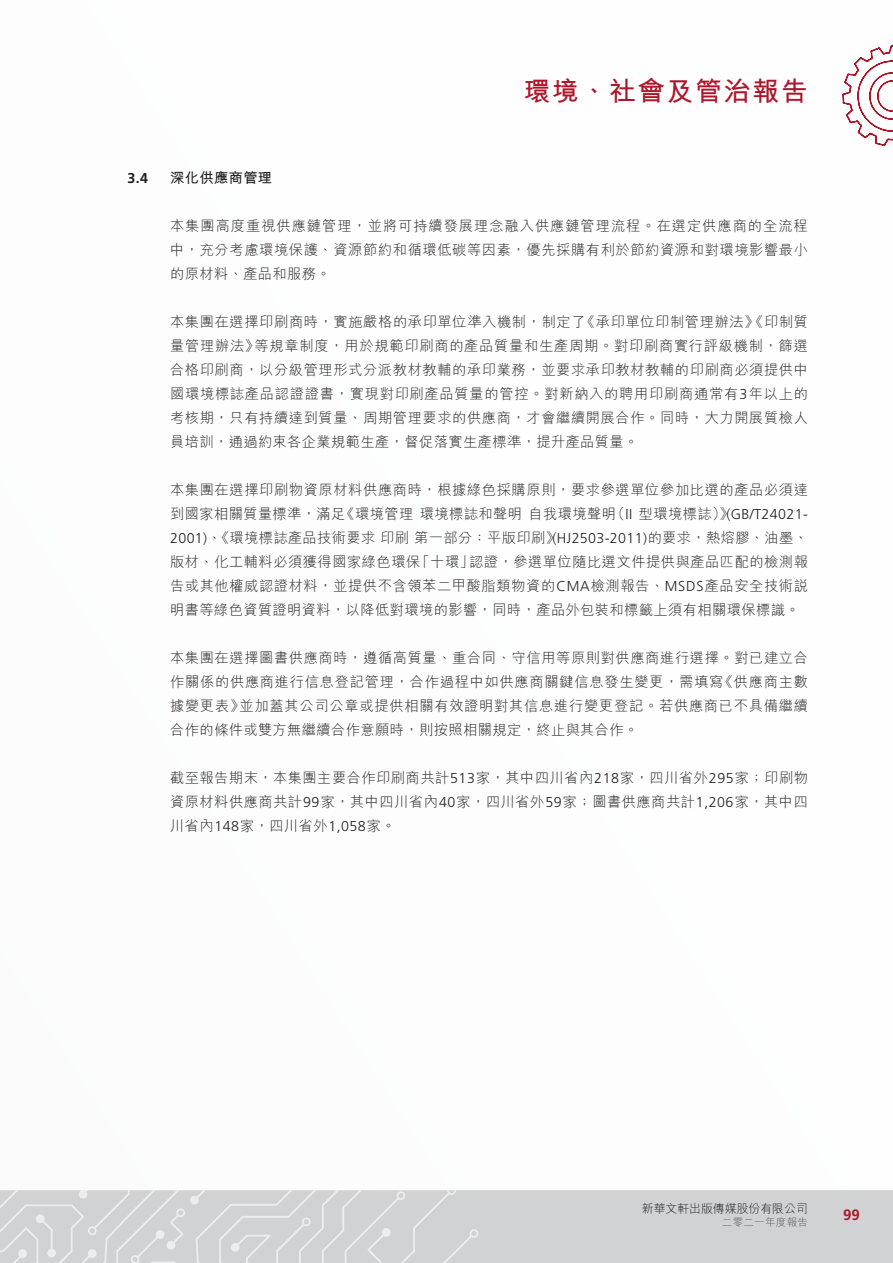
<style>
.page{position:relative;width:893px;height:1263px;background:#d1d2d4}
.page>*{position:absolute;margin:0;border:0;box-sizing:border-box;transform-origin:0 0}
.t1{font:700 27px "M Hei HK";letter-spacing:.06em;color:#ae172b}
.t2{font:700 15px "Frutiger LT Std";color:#ae172b}
.t3{font:300 14.25px/24px "M Hei HK";letter-spacing:.035em;color:#231f20;text-align:justify}
.t4{font:700 14.25px "M Hei HK";letter-spacing:.03em;color:#231f20}
.t5{font:700 14.25px "Frutiger LT Std";color:#231f20}
.t6{font:300 12px "M Hei HK";letter-spacing:-.01em;color:#231f20}
.t7{font:300 10.5px "M Hei HK";letter-spacing:.03em;color:#57585a}
.s1{font-family:"Frutiger LT Std"}
</style>
<div class="page">
<svg style="left:0;top:1193px;width:478px;height:70px"></svg>
<div style="left:0;top:0;width:893px;height:1189px;background:#fdfdfe"></div>
<svg style="left:841px;top:32px;width:52px;height:172px"></svg>
<h1 class="t1" style="left:523px;top:71px;width:286px">環境、社會及管治報告</h1>
<p class="t5" style="left:128px;top:169px;width:22px">3.4</p>
<p class="t4" style="left:170px;top:167px;width:104px">深化供應商管理</p>
<p class="t3" style="left:170px;top:213px;width:639px">本集團高度重視供應鏈管理，並將可持續發展理念融入供應鏈管理流程。在選定供應商的全流程中，充分考慮環境保護、資源節約和循環低碳等因素，優先採購有利於節約資源和對環境影響最小的原材料、產品和服務。</p>
<p class="t3" style="left:170px;top:309px;width:640px">本集團在選擇印刷商時，實施嚴格的承印單位準入機制，制定了《承印單位印制管理辦法》《印制質量管理辦法》等規章制度，用於規範印刷商的產品質量和生產周期。對印刷商實行評級機制，篩選合格印刷商，以分級管理形式分派教材教輔的承印業務，並要求承印教材教輔的印刷商必須提供中國環境標誌產品認證證書，實現對印刷產品質量的管控。對新納入的聘用印刷商通常有<span class="s1">3</span>年以上的考核期，只有持續達到質量、周期管理要求的供應商，才會繼續開展合作。同時，大力開展質檢人員培訓，通過約束各企業規範生產，督促落實生產標準，提升產品質量。</p>
<p class="t3" style="left:170px;top:477px;width:639px">本集團在選擇印刷物資原材料供應商時，根據綠色採購原則，要求參選單位參加比選的產品必須達到國家相關質量標準，滿足《環境管理環境標誌和聲明自我環境聲明（<span class="s1">II</span> 型環境標誌）》<span class="s1">(GB/T24021- 2001)</span>、《環境標誌產品技術要求印刷第一部分：平版印刷》<span class="s1">(HJ2503-2011)</span>的要求，熱熔膠、油墨、版材、化工輔料必須獲得國家綠色環保「十環」認證，參選單位隨比選文件提供與產品匹配的檢測報告或其他權威認證材料，並提供不含領苯二甲酸脂類物資的<span class="s1">CMA</span>檢測報告、<span class="s1">MSDS</span>產品安全技術說明書等綠色資質證明資料，以降低對環境的影響，同時，產品外包裝和標籤上須有相關環保標識。</p>
<p class="t3" style="left:170px;top:645px;width:639px">本集團在選擇圖書供應商時，遵循高質量、重合同、守信用等原則對供應商進行選擇。對已建立合作關係的供應商進行信息登記管理，合作過程中如供應商關鍵信息發生變更，需填寫《供應商主數據變更表》並加蓋其公司公章或提供相關有效證明對其信息進行變更登記。若供應商已不具備繼續合作的條件或雙方無繼續合作意願時，則按照相關規定，終止與其合作。</p>
<p class="t3" style="left:170px;top:765px;width:639px">截至報告期末，本集團主要合作印刷商共計<span class="s1">513</span>家，其中四川省內<span class="s1">218</span>家，四川省外<span class="s1">295</span>家；印刷物資原材料供應商共計<span class="s1">99</span>家，其中四川省內<span class="s1">40</span>家，四川省外<span class="s1">59</span>家；圖書供應商共計<span class="s1">1,206</span>家，其中四川省內<span class="s1">148</span>家，四川省外<span class="s1">1,058</span>家。</p>
<p class="t6" style="left:642px;top:1202px;width:168px">新華文軒出版傳媒股份有限公司</p>
<p class="t7" style="left:722px;top:1217px;width:88px">二零二一年度報告</p>
<p class="t2" style="left:843px;top:1206px;width:18px">99</p>
</div>
